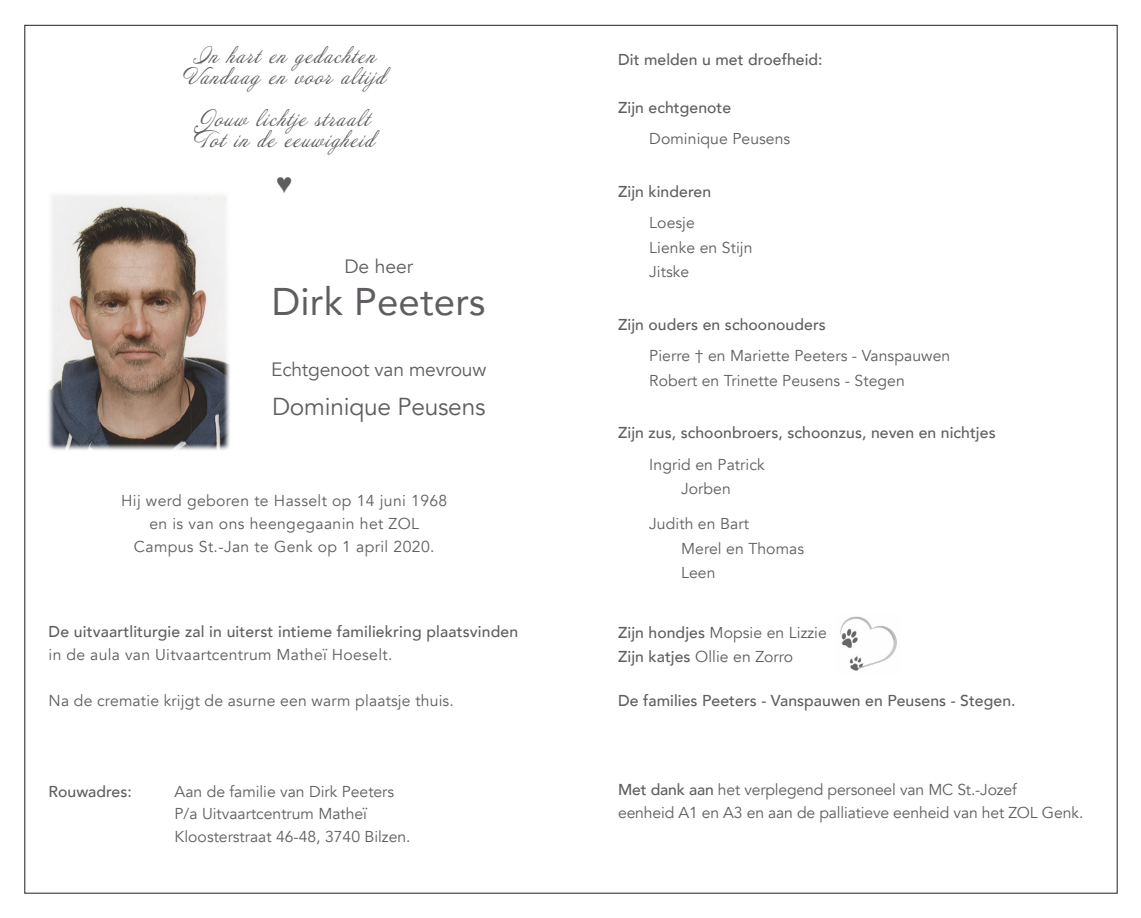
<style>
.page{position:relative;width:1141px;height:918px;background:#fff}
.page>*{position:absolute;margin:0;border:0;box-sizing:border-box;transform-origin:0 0}
.t1{font:38.5px "Avenir";letter-spacing:.005em;color:#5f5d60}
.t2{font:26.25px "Arial";color:#5f5d60}
.t3{font:24.5px "Avenir";letter-spacing:-.01em;color:#5f5d60}
.t4{font:20.82px "Annabelle JF";letter-spacing:.05em;color:#5f5d60;scale:.93 1}
.t5{font:19.25px "Avenir";letter-spacing:-.01em;color:#5f5d60}
.t6{font:15.75px "Avenir";letter-spacing:.005em;color:#5f5d60}
.t7{font:500 15.75px "Avenir";letter-spacing:.005em;color:#5f5d60}
.t8{font:15.75px "Avenir";letter-spacing:.025em;color:#5f5d60}
.s1{font-weight:500}
</style>
<div class="page">
<img style="left:840px;top:616px;width:57px;height:55px">
<img style="left:48px;top:195px;width:182px;height:255px">
<p class="t4" style="left:193px;top:42px;width:198px">In hart en gedachten</p>
<p class="t4" style="left:183px;top:63px;width:219px">Vandaag en voor altijd</p>
<p class="t4" style="left:199px;top:105px;width:186px">Jouw lichtje straalt</p>
<p class="t4" style="left:194px;top:126px;width:196px">Tot in de eeuwigheid</p>
<p class="t2" style="left:276px;top:166px;width:17px">♥</p>
<p class="t5" style="left:344px;top:255px;width:70px">De heer</p>
<p class="t1" style="left:272px;top:271px;width:215px">Dirk Peeters</p>
<p class="t5" style="left:271px;top:358px;width:217px">Echtgenoot van mevrouw</p>
<p class="t3" style="left:272px;top:392px;width:215px">Dominique Peusens</p>
<p class="t8" style="left:121px;top:491px;width:328px">Hij werd geboren te Hasselt op 14 juni 1968</p>
<p class="t8" style="left:149px;top:514px;width:271px">en is van ons heengegaanin het ZOL</p>
<p class="t8" style="left:134px;top:537px;width:302px">Campus St.-Jan te Genk op 1 april 2020.</p>
<p class="t7" style="left:49px;top:618px;width:471px">De uitvaartliturgie zal in uiterst intieme familiekring plaatsvinden</p>
<p class="t6" style="left:49px;top:645px;width:345px">in de aula van Uitvaartcentrum Matheï Hoeselt.</p>
<p class="t6" style="left:49px;top:691px;width:407px">Na de crematie krijgt de asurne een warm plaatsje thuis.</p>
<p class="t7" style="left:49px;top:777px;width:85px">Rouwadres:</p>
<p class="t6" style="left:175px;top:782px;width:221px">Aan de familie van Dirk Peeters</p>
<p class="t6" style="left:175px;top:804px;width:194px">P/a Uitvaartcentrum Matheï</p>
<p class="t6" style="left:175px;top:827px;width:237px">Kloosterstraat 46-48, 3740 Bilzen.</p>
<p class="t7" style="left:618px;top:46px;width:206px">Dit melden u met droefheid:</p>
<p class="t7" style="left:618px;top:94px;width:115px">Zijn echtgenote</p>
<p class="t6" style="left:649px;top:129px;width:143px">Dominique Peusens</p>
<p class="t7" style="left:618px;top:178px;width:95px">Zijn kinderen</p>
<p class="t6" style="left:649px;top:213px;width:47px">Loesje</p>
<p class="t6" style="left:649px;top:238px;width:105px">Lienke en Stijn</p>
<p class="t6" style="left:649px;top:262px;width:42px">Jitske</p>
<p class="t7" style="left:618px;top:311px;width:209px">Zijn ouders en schoonouders</p>
<p class="t6" style="left:649px;top:346px;width:302px">Pierre † en Mariette Peeters - Vanspauwen</p>
<p class="t6" style="left:649px;top:371px;width:257px">Robert en Trinette Peusens - Stegen</p>
<p class="t7" style="left:618px;top:419px;width:379px">Zijn zus, schoonbroers, schoonzus, neven en nichtjes</p>
<p class="t6" style="left:649px;top:455px;width:117px">Ingrid en Patrick</p>
<p class="t6" style="left:681px;top:479px;width:51px">Jorben</p>
<p class="t6" style="left:649px;top:514px;width:101px">Judith en Bart</p>
<p class="t6" style="left:681px;top:539px;width:125px">Merel en Thomas</p>
<p class="t6" style="left:681px;top:563px;width:36px">Leen</p>
<p class="t6" style="left:618px;top:623px;width:210px"><span class="s1">Zijn hondjes</span> Mopsie en Lizzie</p>
<p class="t6" style="left:618px;top:647px;width:177px"><span class="s1">Zijn katjes</span> Ollie en Zorro</p>
<p class="t7" style="left:618px;top:687px;width:399px">De families Peeters - Vanspauwen en Peusens - Stegen.</p>
<p class="t6" style="left:618px;top:780px;width:400px"><span class="s1">Met dank aan</span> het verplegend personeel van MC St.-Jozef</p>
<p class="t6" style="left:618px;top:803px;width:467px">eenheid A1 en A3 en aan de palliatieve eenheid van het ZOL Genk.</p>
</div>
